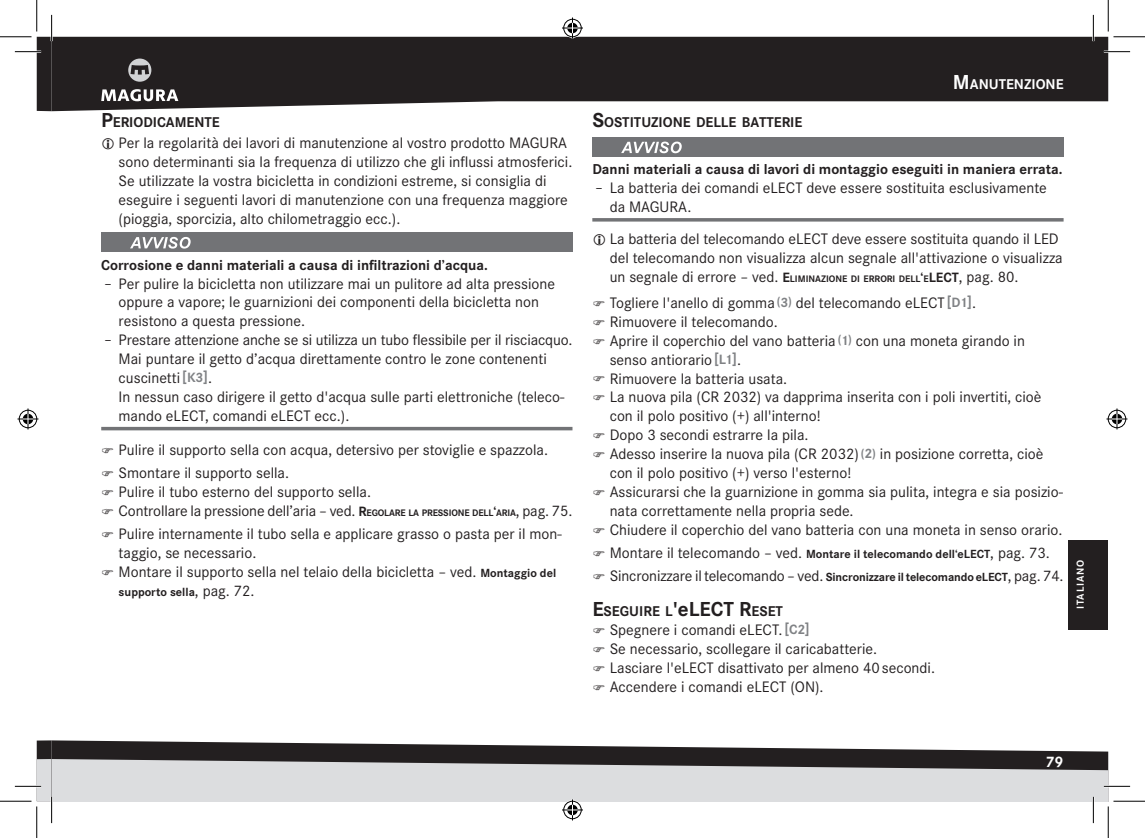
<style>
.page{position:relative;width:1145px;height:838px;background:#fff}
.page>*{position:absolute;margin:0;border:0;box-sizing:border-box;transform-origin:0 0}
.t1{font:15.75px/18.9px "Corporate S";color:#231f20}
.t2{font:700 15.75px "Corporate S";color:#fff}
.t3{font:700 14.88px "Corporate S";color:#231f20}
.t4{font:700 14.7px "Corporate S";color:#231f20}
.t5{font:700 14.7px "Corporate S";color:#fff}
.t6{font:700 12.25px "Corporate S";color:#231f20}
.t7{font:700 10.5px "Corporate S";letter-spacing:.075em;color:#fff}
.t8{font:700 9.8px "Corporate S";color:#231f20}
.s1{font-size:21px}
.s2{font-family:"Eurostile";font-size:14px}
.s3{font-weight:700;color:#808285}
.s4{font-weight:700;font-size:14px;color:#808285}
.s5{font-weight:700;font-size:14px}
.s6{font-weight:700;font-size:9.8px}
.s7{font-weight:700;font-size:12.25px}
.s8{font-weight:400;font-size:15.75px}
.s9{font-size:14px}
</style>
<div class="page">
<div style="left:1069px;top:539px;width:39px;height:90px;background:#231f20"></div>
<div style="left:37px;top:740px;width:15px;height:61px;background:#231f20"></div>
<div style="left:37px;top:759px;width:15px;height:42px;background:#dcdddf"></div>
<div style="left:37px;top:37px;width:15px;height:74px;background:#231f20"></div>
<svg style="left:52px;top:37px;width:1056px;height:74px;background:#3a3637"></svg>
<svg style="left:52px;top:740px;width:1056px;height:19px;fill:#231f20"></svg>
<svg style="left:52px;top:759px;width:1056px;height:42px;background:#c3c3c5"></svg>
<svg style="left:101px;top:89px;width:77px;height:12px"></svg>
<svg style="left:126px;top:57px;width:27px;height:27px"></svg>
<div style="left:128px;top:59px;width:23px;height:23px;background:#d1d2d4;border-radius:50%"></div>
<svg style="left:131px;top:65px;width:18px;height:10px"></svg>
<hr style="left:101px;top:427px;width:471px;height:3px;background:#727376">
<div style="left:101px;top:232px;width:471px;height:20px;background:#727376"></div>
<svg style="left:130px;top:237px;width:61px;height:11px"></svg>
<hr style="left:592px;top:218px;width:472px;height:3px;background:#727376">
<div style="left:592px;top:137px;width:472px;height:19px;background:#727376"></div>
<svg style="left:621px;top:141px;width:61px;height:12px"></svg>
<hr style="left:15px;top:51px;width:26px;height:2px;background:#fff">
<hr style="left:1104px;top:51px;width:26px;height:2px;background:#fff">
<hr style="left:15px;top:785px;width:26px;height:2px;background:#fff">
<hr style="left:1104px;top:785px;width:26px;height:2px;background:#fff">
<hr style="left:51px;top:15px;width:2px;height:26px;background:#fff">
<hr style="left:51px;top:796px;width:2px;height:27px;background:#fff">
<hr style="left:1092px;top:15px;width:2px;height:26px;background:#fff">
<hr style="left:1092px;top:796px;width:2px;height:27px;background:#fff">
<svg style="left:15px;top:51px;width:26px;height:1px"></svg>
<svg style="left:1104px;top:51px;width:26px;height:1px"></svg>
<svg style="left:15px;top:786px;width:26px;height:1px"></svg>
<svg style="left:1104px;top:786px;width:26px;height:1px"></svg>
<svg style="left:51px;top:15px;width:1px;height:26px"></svg>
<svg style="left:51px;top:796px;width:1px;height:27px"></svg>
<svg style="left:1093px;top:15px;width:1px;height:26px"></svg>
<svg style="left:1093px;top:796px;width:1px;height:27px"></svg>
<hr style="left:0;top:36px;width:32px;height:1px;background:#000">
<hr style="left:1113px;top:36px;width:32px;height:1px;background:#000">
<hr style="left:0;top:800px;width:32px;height:1px;background:#000">
<hr style="left:1113px;top:800px;width:32px;height:1px;background:#000">
<hr style="left:36px;top:0;width:1px;height:31px;background:#000">
<hr style="left:36px;top:806px;width:1px;height:31px;background:#000">
<hr style="left:1108px;top:0;width:1px;height:31px;background:#000">
<hr style="left:1108px;top:806px;width:1px;height:31px;background:#000">
<svg style="left:562px;top:18px;width:21px;height:21px"></svg>
<svg style="left:562px;top:799px;width:21px;height:21px"></svg>
<svg style="left:18px;top:408px;width:21px;height:21px"></svg>
<svg style="left:1106px;top:408px;width:21px;height:21px"></svg>
<p class="t4" style="left:101px;top:114px;width:120px"><span class="s1">P</span>ERIODICAMENTE</p>
<p class="t1" style="left:119px;top:134px;width:455px">Per la regolarità dei lavori di manutenzione al vostro prodotto MAGURA sono determinanti sia la frequenza di utilizzo che gli influssi atmosferici.<br>Se utilizzate la vostra bicicletta in condizioni estreme, si consiglia di eseguire i -seguenti lavori di manutenzione con una frequenza maggiore (pioggia, sporcizia, alto chilometraggio ecc.).</p>
<p class="t3" style="left:101px;top:256px;width:388px">Corrosione e danni materiali a causa di infiltrazioni d’acqua.</p>
<p class="t1" style="left:119px;top:274px;width:438px;text-indent:-15px"><span class="s2">–</span> Per pulire la bicicletta non utilizzare mai un pulitore ad alta pressione oppure a vapore; le guarnizioni dei componenti della bicicletta non resistono a questa pressione.</p>
<p class="t1" style="left:119px;top:330px;width:455px;text-indent:-15px"><span class="s2">–</span> Prestare attenzione anche se si utilizza un tubo flessibile per il risciacquo.<br>Mai puntare il getto d’acqua direttamente contro le zone contenenti cuscinetti<span class="s3">[</span><span class="s4">K3</span><span class="s3">]</span>.<br>In nessun caso dirigere il getto d'acqua sulle parti elettroniche (teleco&shy;mando eLECT, comandi eLECT ecc.).</p>
<p class="t1" style="left:119px;top:438px;width:431px;line-height:23.1px">Pulire il supporto sella con acqua, detersivo per stoviglie e spazzola.<br>Smontare il supporto sella.</p>
<p class="t1" style="left:119px;top:482px;width:455px">Pulire il tubo esterno del supporto sella.<br>Controllare la pressione dell’aria – ved. <span class="s5">R</span><span class="s6">EGOLARE LA PRESSIONE DELL</span><span class="s5">‘</span><span class="s6">ARIA</span>, pag. 75.</p>
<p class="t1" style="left:119px;top:524px;width:445px">Pulire internamente il tubo sella e applicare grasso o pasta per il mon&shy;taggio, se necessario.<br>Montare il supporto sella nel telaio della bicicletta – ved. <span class="s7">Montaggio del</span></p>
<p class="t6" style="left:119px;top:584px;width:137px">supporto sella<span class="s8">, pag. 72.</span></p>
<p class="t5" style="left:953px;top:76px;width:112px"><span class="s1">M</span>ANUTENZIONE</p>
<p class="t4" style="left:592px;top:114px;width:212px"><span class="s1">S</span>OSTITUZIONE DELLE BATTERIE</p>
<p class="t3" style="left:592px;top:161px;width:472px">Danni materiali a causa di lavori di montaggio eseguiti in maniera errata.</p>
<p class="t1" style="left:610px;top:178px;width:439px;text-indent:-15px"><span class="s2">–</span> La batteria dei comandi eLECT deve essere sostituita esclusivamente da MAGURA.</p>
<p class="t1" style="left:610px;top:230px;width:455px">La batteria del telecomando eLECT deve essere sostituita quando il LED del telecomando non visualizza alcun segnale all'attivazione o visualizza</p>
<p class="t8" style="left:610px;top:273px;width:328px"><span class="s8">un segnale di errore – ved.</span> <span class="s9">E</span>LIMINAZIONE DI ERRORI DELL<span class="s9">‘</span>E<span class="s9">LECT</span></p>
<p class="t1" style="left:610px;top:264px;width:410px;line-height:25.6px;text-indent:349px">, pag. 80.<br>Togliere l'anello di gomma <sup>(</sup><span class="s4">3</span><sup>)</sup> del telecomando eLECT <span class="s3">[</span><span class="s4">D1</span><span class="s3">]</span>.</p>
<p class="t1" style="left:610px;top:312px;width:455px">Rimuovere il telecomando.<br>Aprire il coperchio del vano batteria <sup>(</sup><span class="s4">1</span><sup>)</sup> con una moneta girando in senso antiorario<span class="s3">[</span><span class="s4">L1</span><span class="s3">]</span>.<br>Rimuovere la batteria usata.<br>La nuova pila (CR 2032) va dapprima inserita con i poli invertiti, cioè con il polo positivo (+) all'interno!<br>Dopo 3 secondi estrarre la pila.<br>Adesso inserire la nuova pila (CR 2032) <sup>(</sup><span class="s4">2</span><sup>)</sup> in posizione corretta, cioè con il polo positivo (+) verso l'esterno!<br>Assicurarsi che la guarnizione in gomma sia pulita, integra e sia posizio&shy;nata correttamente nella propria sede.<br>Chiudere il coperchio del vano batteria con una moneta in senso orario.</p>
<p class="t6" style="left:610px;top:546px;width:362px"><span class="s8">Montare il telecomando – ved.</span> Montare il telecomando dell‘eLECT</p>
<p class="t1" style="left:610px;top:541px;width:455px;line-height:23.1px;text-indent:381px">, pag. 73.<br>Sincronizzare il telecomando – ved. <span class="s7">Sincronizzare il telecomando eLECT</span>, pag. 74.</p>
<p class="t4" style="left:592px;top:602px;width:109px"><span class="s1">E</span>SEGUIRE L<span class="s1">'</span><span class="s1">e</span><span class="s1">LECT</span></p>
<p class="t4" style="left:739px;top:602px;width:45px"><span class="s1">R</span>ESET</p>
<p class="t1" style="left:610px;top:620px;width:327px">Spegnere i comandi eLECT.<span class="s3">[</span><span class="s4">C2</span><span class="s3">]<br></span>Se necessario, scollegare il caricabatterie.<br>Lasciare l'eLECT disattivato per almeno 40secondi.<br>Accendere i comandi eLECT (ON).</p>
<p class="t7" style="left:1074px;top:608px;width:50px;rotate:-90deg">Italiano</p>
<p class="t2" style="left:1046px;top:752px;width:19px">79</p>
</div>
